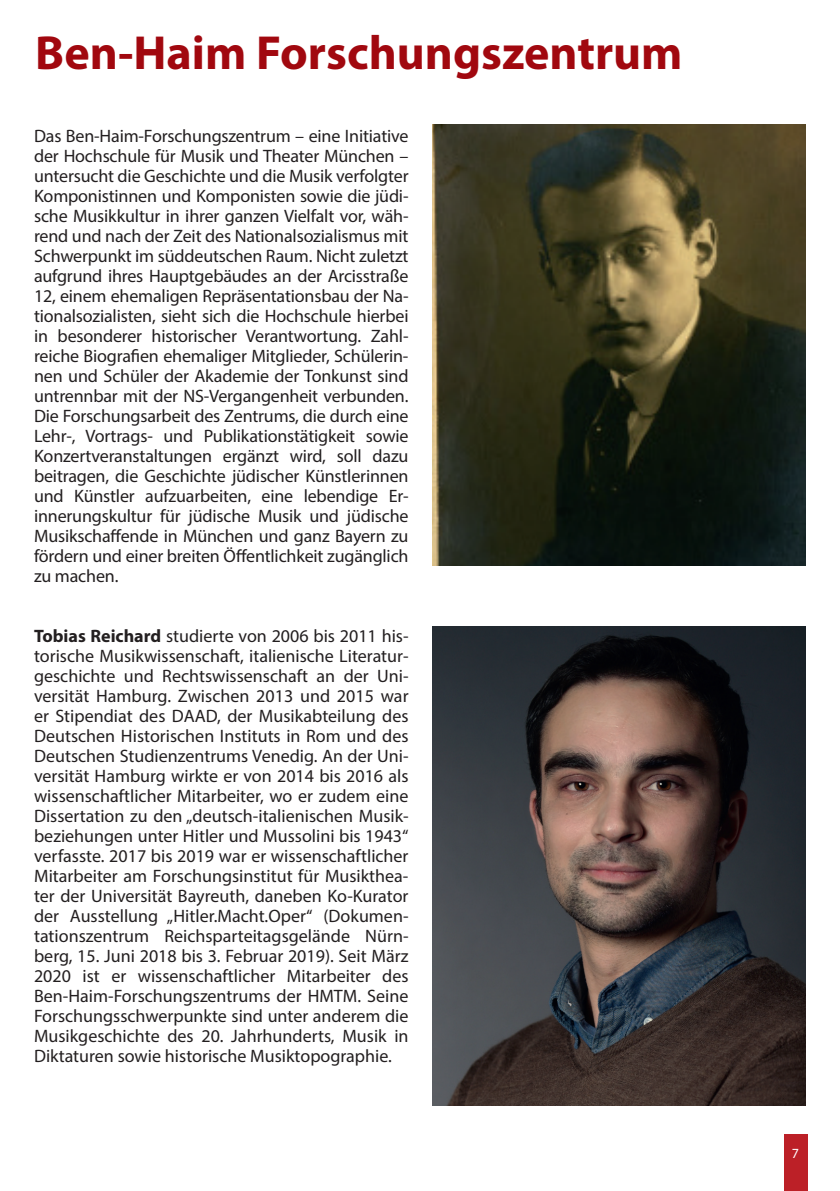
<style>
.page{position:relative;width:840px;height:1191px;background:#fff}
.page>*{position:absolute;margin:0;border:0;box-sizing:border-box;transform-origin:0 0}
.t1{font:700 48px "Myriad Pro";color:#a1080f}
.t2{font:18px/20px "Myriad Pro";letter-spacing:-.005em;color:#231f20;text-align:justify}
.t3{font:14px "Myriad Pro";color:#fff}
.s1{font-weight:700}
</style>
<div class="page">
<div style="left:783px;top:1134px;width:23px;height:57px;background:#bc2027"></div>
<img style="left:432px;top:124px;width:373px;height:441px">
<img style="left:432px;top:626px;width:373px;height:479px">
<h1 class="t1" style="left:35px;top:21px;width:648px">Ben-Haim Forschungszentrum</h1>
<p class="t2" style="left:34px;top:126px;width:376px">Das Ben-Haim-Forschungszentrum – eine Initiative der Hochschule für Musik und Theater München – untersucht die Geschichte und die Musik verfolgter Komponistinnen und Komponisten sowie die jüdi&shy;sche Musikkultur in ihrer ganzen Vielfalt vor, wäh&shy;rend und nach der Zeit des Nationalsozialismus mit Schwerpunkt im süddeutschen Raum. Nicht zuletzt aufgrund ihres Hauptgebäudes an der Arcisstraße 12, einem ehemaligen Repräsentationsbau der Na&shy;tionalsozialisten, sieht sich die Hochschule hierbei in besonderer historischer Verantwortung. Zahl&shy;reiche Biografien ehemaliger Mitglieder, Schülerin&shy;nen und Schüler der Akademie der Tonkunst sind untrennbar mit der NS-Vergangenheit verbunden.<br>Die Forschungsarbeit des Zentrums, die durch eine Lehr-, Vortrags- und Publikationstätigkeit sowie Konzertveranstaltungen ergänzt wird, soll dazu beitragen, die Geschichte jüdischer Künstlerinnen und Künstler aufzuarbeiten, eine lebendige Er&shy;innerungskultur für jüdische Musik und jüdische Musikschaffende in München und ganz Bayern zu fördern und einer breiten Öffentlichkeit zugänglich zu machen.</p>
<p class="t2" style="left:34px;top:626px;width:376px"><span class="s1">Tobias Reichard</span> studierte von 2006 bis 2011 his&shy;torische Musikwissenschaft, italienische Literatur&shy;geschichte und Rechtswissenschaft an der Uni&shy;versität Hamburg. Zwischen 2013 und 2015 war er Stipendiat des DAAD, der Musikabteilung des Deutschen Historischen Instituts in Rom und des Deutschen Studienzentrums Venedig. An der Uni&shy;versität Hamburg wirkte er von 2014 bis 2016 als wissenschaftlicher Mitarbeiter, wo er zudem eine Dissertation zu den „deutsch-italienischen Musik&shy;beziehungen unter Hitler und Mussolini bis 1943“ verfasste. 2017 bis 2019 war er wissenschaftlicher Mitarbeiter am Forschungsinstitut für Musikthea&shy;ter der Universität Bayreuth, daneben Ko-Kurator der Ausstellung „Hitler.Macht.Oper“ (Dokumen&shy;tationszentrum Reichsparteitagsgelände Nürn&shy;berg, 15. Juni 2018 bis 3. Februar 2019). Seit März 2020 ist er wissenschaftlicher Mitarbeiter des Ben-Haim-Forschungszentrums der HMTM. Seine Forschungsschwerpunkte sind unter anderem die Musikgeschichte des 20. Jahrhunderts, Musik in Diktaturen sowie historische Musiktopographie.</p>
<p class="t3" style="left:791px;top:1144px;width:9px">7</p>
</div>
